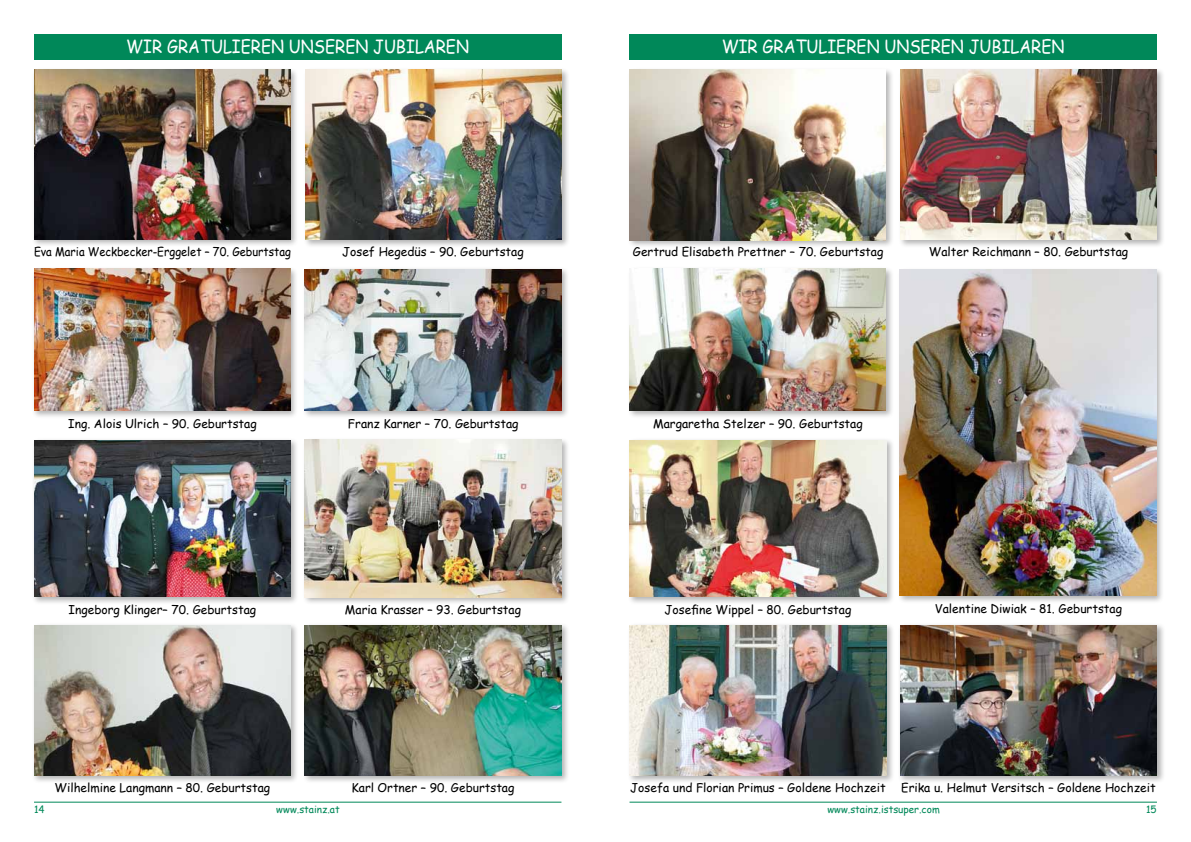
<style>
.page{position:relative;width:1191px;height:842px;background:#fff}
.page>*{position:absolute;margin:0;border:0;box-sizing:border-box;transform-origin:0 0}
.t1{font:18px "Comic Sans MS";color:#fff;scale:.9 1}
.t2{font:12px "Comic Sans MS";color:#000}
.t3{font:12px "Comic Sans MS";color:#000;scale:.92 1}
.t4{font:10px "Comic Sans MS";color:#008859}
</style>
<div class="page">
<hr style="left:629px;top:802px;width:528px;height:1px;background:#008859">
<hr style="left:34px;top:802px;width:527px;height:1px;background:#008859">
<div style="left:897px;top:267px;width:267px;height:337px;background:#000;opacity:.3"></div>
<img style="left:900px;top:269px;width:256px;height:326px">
<div style="left:303px;top:67px;width:267px;height:181px;background:#000;opacity:.3"></div>
<img style="left:305px;top:69px;width:256px;height:171px">
<div style="left:32px;top:266px;width:267px;height:153px;background:#000;opacity:.3"></div>
<img style="left:34px;top:269px;width:256px;height:141px">
<div style="left:302px;top:267px;width:268px;height:152px;background:#000;opacity:.3"></div>
<img style="left:305px;top:269px;width:256px;height:142px">
<div style="left:32px;top:438px;width:267px;height:167px;background:#000;opacity:.3"></div>
<img style="left:34px;top:440px;width:257px;height:156px">
<div style="left:302px;top:437px;width:268px;height:168px;background:#000;opacity:.3"></div>
<img style="left:304px;top:440px;width:257px;height:157px">
<div style="left:32px;top:623px;width:267px;height:161px;background:#000;opacity:.3"></div>
<img style="left:34px;top:625px;width:257px;height:150px">
<div style="left:302px;top:623px;width:268px;height:161px;background:#000;opacity:.3"></div>
<img style="left:304px;top:625px;width:257px;height:150px">
<div style="left:34px;top:34px;width:527px;height:26px;background:#008859"></div>
<div style="left:627px;top:67px;width:267px;height:182px;background:#000;opacity:.3"></div>
<img style="left:629px;top:70px;width:256px;height:170px">
<div style="left:898px;top:67px;width:267px;height:181px;background:#000;opacity:.3"></div>
<img style="left:900px;top:69px;width:257px;height:171px">
<div style="left:627px;top:266px;width:267px;height:153px;background:#000;opacity:.3"></div>
<img style="left:629px;top:269px;width:256px;height:141px">
<div style="left:32px;top:67px;width:267px;height:181px;background:#000;opacity:.3"></div>
<img style="left:34px;top:69px;width:257px;height:170px">
<div style="left:627px;top:438px;width:268px;height:167px;background:#000;opacity:.3"></div>
<img style="left:629px;top:440px;width:257px;height:156px">
<div style="left:627px;top:623px;width:268px;height:161px;background:#000;opacity:.3"></div>
<img style="left:629px;top:625px;width:257px;height:150px">
<div style="left:897px;top:623px;width:268px;height:161px;background:#000;opacity:.3"></div>
<img style="left:900px;top:625px;width:257px;height:150px">
<div style="left:629px;top:34px;width:527px;height:26px;background:#008859"></div>
<h1 class="t1" style="left:126px;top:34px;width:382px">WIR GRATULIEREN UNSEREN JUBILAREN</h1>
<h1 class="t1" style="left:722px;top:34px;width:382px">WIR GRATULIEREN UNSEREN JUBILAREN</h1>
<p class="t3" style="left:34px;top:243px;width:281px">Eva Maria Weckbecker-Erggelet – 70. Geburtstag</p>
<p class="t2" style="left:342px;top:243px;width:183px">Josef Hegedüs – 90. Geburtstag</p>
<p class="t2" style="left:633px;top:243px;width:252px">Gertrud Elisabeth Prettner – 70. Geburtstag</p>
<p class="t2" style="left:929px;top:243px;width:201px">Walter Reichmann – 80. Geburtstag</p>
<p class="t2" style="left:68px;top:414px;width:190px">Ing. Alois Ulrich – 90. Geburtstag</p>
<p class="t2" style="left:348px;top:414px;width:172px">Franz Karner – 70. Geburtstag</p>
<p class="t2" style="left:653px;top:414px;width:211px">Margaretha Stelzer – 90. Geburtstag</p>
<p class="t2" style="left:69px;top:600px;width:189px">Ingeborg Klinger– 70. Geburtstag</p>
<p class="t2" style="left:345px;top:600px;width:178px">Maria Krasser – 93. Geburtstag</p>
<p class="t2" style="left:664px;top:600px;width:188px">Josefine Wippel – 80. Geburtstag</p>
<p class="t2" style="left:935px;top:600px;width:189px">Valentine Diwiak – 81. Geburtstag</p>
<p class="t2" style="left:55px;top:779px;width:217px">Wilhelmine Langmann – 80. Geburtstag</p>
<p class="t2" style="left:351px;top:779px;width:164px">Karl Ortner – 90. Geburtstag</p>
<p class="t2" style="left:630px;top:779px;width:257px">Josefa und Florian Primus – Goldene Hochzeit</p>
<p class="t2" style="left:901px;top:779px;width:256px">Erika u. Helmut Versitsch – Goldene Hochzeit</p>
<p class="t4" style="left:34px;top:802px;width:12px">14</p>
<p class="t4" style="left:276px;top:802px;width:65px">www.stainz.at</p>
<p class="t4" style="left:827px;top:802px;width:114px">www.stainz.istsuper.com</p>
<p class="t4" style="left:1146px;top:802px;width:12px">15</p>
</div>
